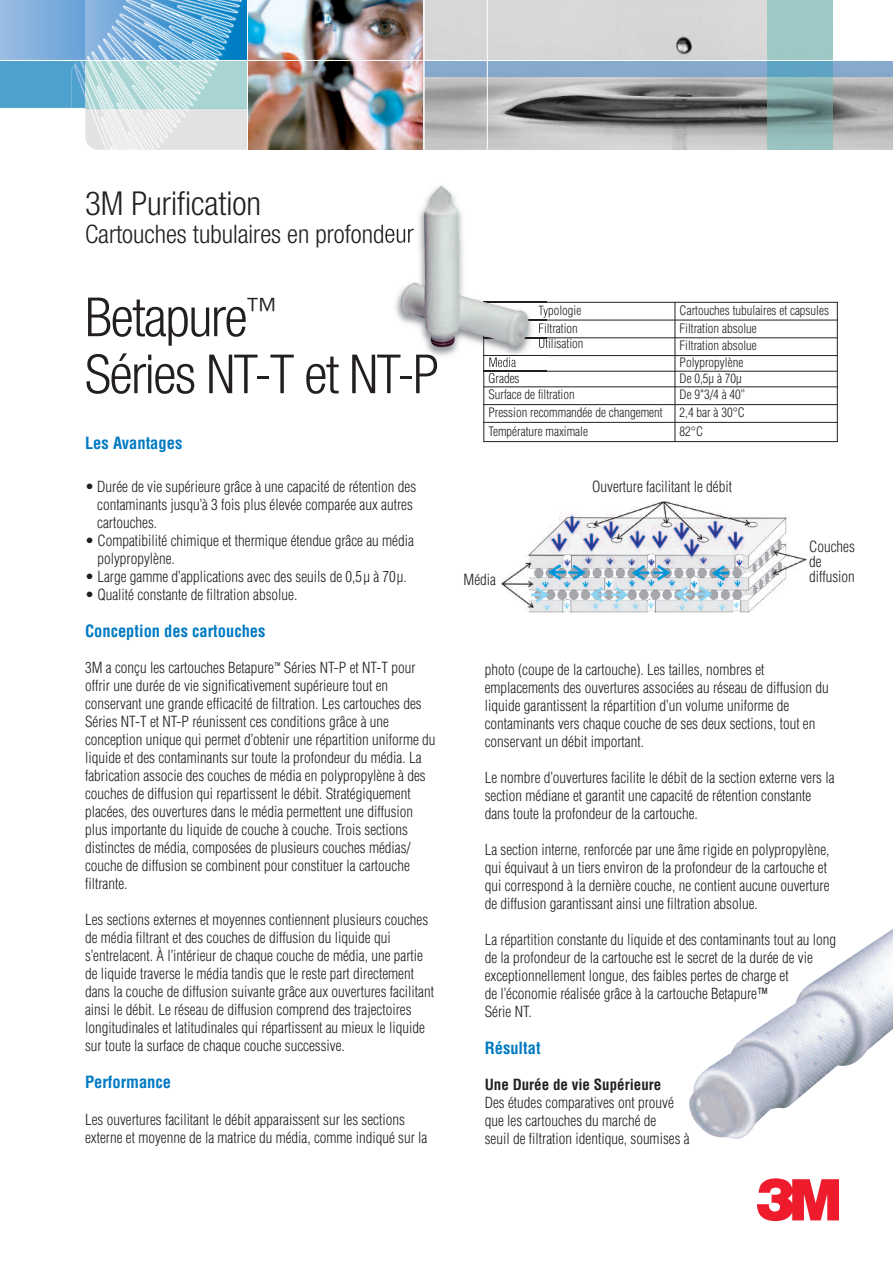
<style>
.page{position:relative;width:893px;height:1263px;background:#fff}
.page>*{position:absolute;margin:0;border:0;box-sizing:border-box;transform-origin:0 0}
.t1{font:60px "Logo 3 M Font";color:#ee1b2d}
.t2{font:300 condensed 54px/57px "Helvetica Neue";letter-spacing:-.025em;color:#231f20}
.t3{font:300 condensed 33px "Helvetica Neue";color:#231f20}
.t4{font:300 condensed 25.5px "Helvetica Neue";color:#231f20}
.t5{font:700 condensed 16.5px "Helvetica";color:#007ac2}
.t6{font:300 condensed 15px/18px "Helvetica";color:#231f20}
.t7{font:700 condensed 15px "Helvetica";color:#231f20}
.t8{font:300 condensed 12.75px/16.6px "Helvetica";color:#231f20}
</style>
<div class="page">
<img style="left:265px;top:0;width:158px;height:150px">
<svg style="left:424px;top:0;width:469px;height:150px;background:#b5baba"></svg>
<img style="left:424px;top:61px;width:469px;height:16px">
<svg style="left:0;top:0;width:265px;height:150px;background:#a1c6db"></svg>
<img style="left:77px;top:46px;width:8px;height:14px">
<hr style="left:0;top:60px;width:893px;height:1px;background:#fff">
<hr style="left:487px;top:0;width:1px;height:150px;background:#fff">
<hr style="left:247px;top:0;width:1px;height:150px;background:#fff">
<img style="left:502px;top:502px;width:304px;height:110px">
<img style="left:689px;top:929px;width:204px;height:210px">
<hr style="left:483px;top:302px;width:1px;height:140px;background:#231f20">
<hr style="left:675px;top:302px;width:1px;height:140px;background:#231f20">
<hr style="left:837px;top:302px;width:1px;height:140px;background:#231f20">
<hr style="left:483px;top:302px;width:355px;height:1px;background:#231f20">
<hr style="left:483px;top:320px;width:355px;height:1px;background:#231f20">
<hr style="left:483px;top:337px;width:355px;height:1px;background:#231f20">
<hr style="left:483px;top:355px;width:355px;height:1px;background:#231f20">
<hr style="left:483px;top:371px;width:355px;height:1px;background:#231f20">
<hr style="left:483px;top:386px;width:355px;height:1px;background:#231f20">
<hr style="left:483px;top:404px;width:355px;height:1px;background:#231f20">
<hr style="left:483px;top:422px;width:355px;height:1px;background:#231f20">
<hr style="left:483px;top:441px;width:355px;height:1px;background:#231f20">
<img style="left:385px;top:228px;width:162px;height:139px">
<img style="left:483px;top:302px;width:64px;height:73px">
<svg style="left:538px;top:306px;width:9px;height:42px"></svg>
<img style="left:489px;top:357px;width:27px;height:10px">
<img style="left:489px;top:373px;width:21px;height:2px">
<img style="left:529px;top:320px;width:18px;height:1px">
<img style="left:529px;top:337px;width:18px;height:1px">
<img style="left:484px;top:355px;width:63px;height:1px">
<img style="left:484px;top:371px;width:63px;height:1px">
<img style="left:383px;top:353px;width:54px;height:22px">
<img style="left:401px;top:186px;width:128px;height:161px">
<h3 class="t3" style="left:85px;top:191px;width:178px">3M Purification</h3>
<h3 class="t4" style="left:85px;top:224px;width:330px">Cartouches tubulaires en profondeur</h3>
<h2 class="t2" style="left:85px;top:293px;width:355px">Betapure<sup>™<br></sup>Séries NT-T et NT-P</h2>
<p class="t5" style="left:85px;top:437px;width:99px">Les Avantages</p>
<p class="t6" style="left:97px;top:478px;width:320px;text-indent:-12px">• Durée de vie supérieure grâce à une capacité de rétention des contaminants jusqu’à 3 fois plus élevée comparée aux autres cartouches.</p>
<p class="t6" style="left:97px;top:532px;width:318px;text-indent:-12px">• Compatibilité chimique et thermique étendue grâce au média polypropylène.</p>
<p class="t6" style="left:85px;top:568px;width:323px">• Large gamme d’applications avec des seuils de 0,5µ à 70µ.</p>
<p class="t6" style="left:85px;top:586px;width:214px">• Qualité constante de filtration absolue.</p>
<p class="t5" style="left:85px;top:624px;width:182px">Conception des cartouches</p>
<p class="t6" style="left:85px;top:660px;width:352px">3M a conçu les cartouches Betapure<sup>™</sup> Séries NT-P et NT-T pour offrir une durée de vie significativement supérieure tout en conservant une grande efficacité de filtration. Les cartouches des Séries NT-T et NT-P réunissent ces conditions grâce à une conception unique qui permet d’obtenir une répartition uniforme du liquide et des contaminants sur toute la profondeur du média. La fabrication associe des couches de média en polypropylène à des couches de diffusion qui repartissent le débit. Stratégiquement placées, des ouvertures dans le média permettent une diffusion plus importante du liquide de couche à couche. Trois sections distinctes de média, composées de plusieurs couches médias/ couche de diffusion se combinent pour constituer la cartouche filtrante.</p>
<p class="t6" style="left:85px;top:912px;width:350px">Les sections externes et moyennes contiennent plusieurs couches de média filtrant et des couches de diffusion du liquide qui s’entrelacent. À l’intérieur de chaque couche de média, une partie de liquide traverse le média tandis que le reste part directement dans la couche de diffusion suivante grâce aux ouvertures facilitant ainsi le débit. Le réseau de diffusion comprend des trajectoires longitudinales et latitudinales qui répartissent au mieux le liquide sur toute la surface de chaque couche successive.</p>
<p class="t5" style="left:85px;top:1076px;width:88px">Performance</p>
<p class="t6" style="left:85px;top:1111px;width:344px">Les ouvertures facilitant le débit apparaissent sur les sections externe et moyenne de la matrice du média, comme indiqué sur la</p>
<p class="t8" style="left:538px;top:303px;width:45px">Typologie</p>
<p class="t8" style="left:680px;top:303px;width:151px">Cartouches tubulaires et capsules</p>
<p class="t8" style="left:538px;top:321px;width:41px">Filtration</p>
<p class="t8" style="left:680px;top:321px;width:79px">Filtration absolue</p>
<p class="t8" style="left:538px;top:336px;width:47px">Utilisation</p>
<p class="t8" style="left:680px;top:338px;width:79px">Filtration absolue<br>Polypropylène</p>
<p class="t8" style="left:488px;top:371px;width:33px">Grades</p>
<p class="t8" style="left:680px;top:371px;width:64px">De 0,5µ à 70µ</p>
<p class="t8" style="left:488px;top:387px;width:88px">Surface de filtration</p>
<p class="t8" style="left:680px;top:387px;width:67px">De 9"3/4 à 40’’</p>
<p class="t8" style="left:488px;top:405px;width:176px">Pression recommandée de changement</p>
<p class="t8" style="left:680px;top:405px;width:67px">2,4 bar à 30°C</p>
<p class="t8" style="left:488px;top:424px;width:101px">Température maximale</p>
<p class="t8" style="left:680px;top:424px;width:25px">82°C</p>
<p class="t6" style="left:463px;top:572px;width:34px">Média</p>
<p class="t6" style="left:592px;top:479px;width:141px">Ouverture facilitant le débit</p>
<p class="t6" style="left:809px;top:540px;width:47px;line-height:15px">Couches de diffusion</p>
<p class="t6" style="left:485px;top:661px;width:346px">photo (coupe de la cartouche). Les tailles, nombres et emplacements des ouvertures associées au réseau de diffusion du liquide garantissent la répartition d’un volume uniforme de contaminants vers chaque couche de ses deux sections, tout en conservant un débit important.</p>
<p class="t6" style="left:485px;top:769px;width:351px">Le nombre d’ouvertures facilite le débit de la section externe vers la section médiane et garantit une capacité de rétention constante dans toute la profondeur de la cartouche.</p>
<p class="t6" style="left:485px;top:841px;width:346px">La section interne, renforcée par une âme rigide en polypropylène, qui équivaut à un tiers environ de la profondeur de la cartouche et qui correspond à la dernière couche, ne contient aucune ouverture de diffusion garantissant ainsi une filtration absolue.</p>
<p class="t6" style="left:485px;top:931px;width:353px">La répartition constante du liquide et des contaminants tout au long de la profondeur de la cartouche est le secret de la durée de vie exceptionnellement longue, des faibles pertes de charge et<br>de l’économie réalisée grâce à la cartouche Betapure™<br>Série NT.</p>
<p class="t5" style="left:485px;top:1041px;width:57px">Résultat</p>
<p class="t7" style="left:485px;top:1079px;width:178px">Une Durée de vie Supérieure</p>
<p class="t6" style="left:485px;top:1095px;width:206px">Des études comparatives ont prouvé que les cartouches du marché de<br>seuil de filtration identique, soumises à</p>
<h1 class="t1" style="left:757px;top:1164px;width:97px">3</h1>
</div>
